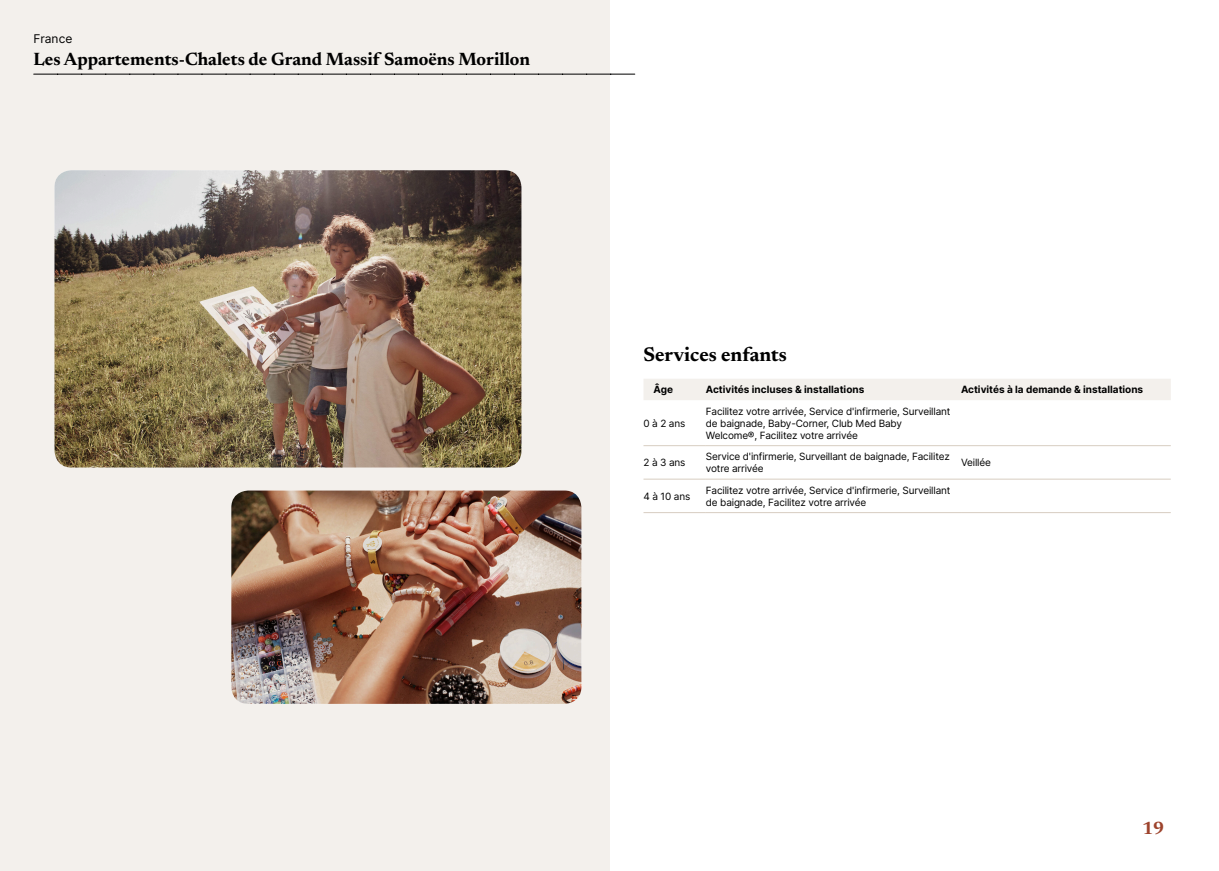
<style>
.page{position:relative;width:1219px;height:871px;background:#fff}
.page>*{position:absolute;margin:0;border:0;box-sizing:border-box;transform-origin:0 0}
.t1{font:700 20px "Newsreader 24 pt";color:#000}
.t2{font:700 18px "Newsreader 24 pt";color:#000}
.t3{font:700 18px "Newsreader 24 pt";color:#9d432c}
.t4{font:12px "Inter";color:#000}
.t5{font:10px/12px "Inter";letter-spacing:-.015em;color:#000}
.t6{font:700 10px "Inter";color:#000}
</style>
<div class="page">
<div style="left:0;top:0;width:609px;height:870px;background:#f3f0ec"></div>
<img style="left:54px;top:170px;width:467px;height:297px">
<img style="left:231px;top:490px;width:350px;height:213px">
<svg style="left:34px;top:74px;width:601px;height:1px"></svg>
<div style="left:644px;top:379px;width:527px;height:21px;background:#f3f0ec"></div>
<hr style="left:643px;top:445px;width:63px;height:1px;background:#d7cdc1">
<hr style="left:706px;top:445px;width:255px;height:1px;background:#d7cdc1">
<hr style="left:961px;top:445px;width:210px;height:1px;background:#d7cdc1">
<hr style="left:643px;top:478px;width:63px;height:1px;background:#d7cdc1">
<hr style="left:706px;top:478px;width:255px;height:1px;background:#d7cdc1">
<hr style="left:961px;top:478px;width:210px;height:1px;background:#d7cdc1">
<hr style="left:643px;top:512px;width:63px;height:1px;background:#d7cdc1">
<hr style="left:706px;top:512px;width:255px;height:1px;background:#d7cdc1">
<hr style="left:961px;top:512px;width:210px;height:1px;background:#d7cdc1">
<p class="t4" style="left:33px;top:30px;width:40px">France</p>
<h2 class="t2" style="left:33px;top:46px;width:498px">Les Appartements-Chalets de Grand Massif Samoëns Morillon</h2>
<h1 class="t1" style="left:643px;top:339px;width:145px">Services enfants</h1>
<p class="t6" style="left:653px;top:382px;width:21px">Âge</p>
<p class="t6" style="left:706px;top:382px;width:160px">Activités incluses &amp; installations</p>
<p class="t6" style="left:961px;top:382px;width:184px">Activités à la demande &amp; installations</p>
<p class="t5" style="left:643px;top:416px;width:43px">0 à 2 ans</p>
<p class="t5" style="left:706px;top:404px;width:246px">Facilitez votre arrivée, Service d'infirmerie, Surveillant de baignade, Baby-Corner, Club Med Baby<br>Welcome®, Facilitez votre arrivée</p>
<p class="t5" style="left:643px;top:456px;width:44px">2 à 3 ans</p>
<p class="t5" style="left:706px;top:450px;width:245px">Service d'infirmerie, Surveillant de baignade, Facilitez votre arrivée</p>
<p class="t5" style="left:961px;top:456px;width:31px">Veillée</p>
<p class="t5" style="left:643px;top:489px;width:48px">4 à 10 ans</p>
<p class="t5" style="left:706px;top:483px;width:246px">Facilitez votre arrivée, Service d'infirmerie, Surveillant de baignade, Facilitez votre arrivée</p>
<h2 class="t3" style="left:1142px;top:814px;width:24px">19</h2>
</div>
